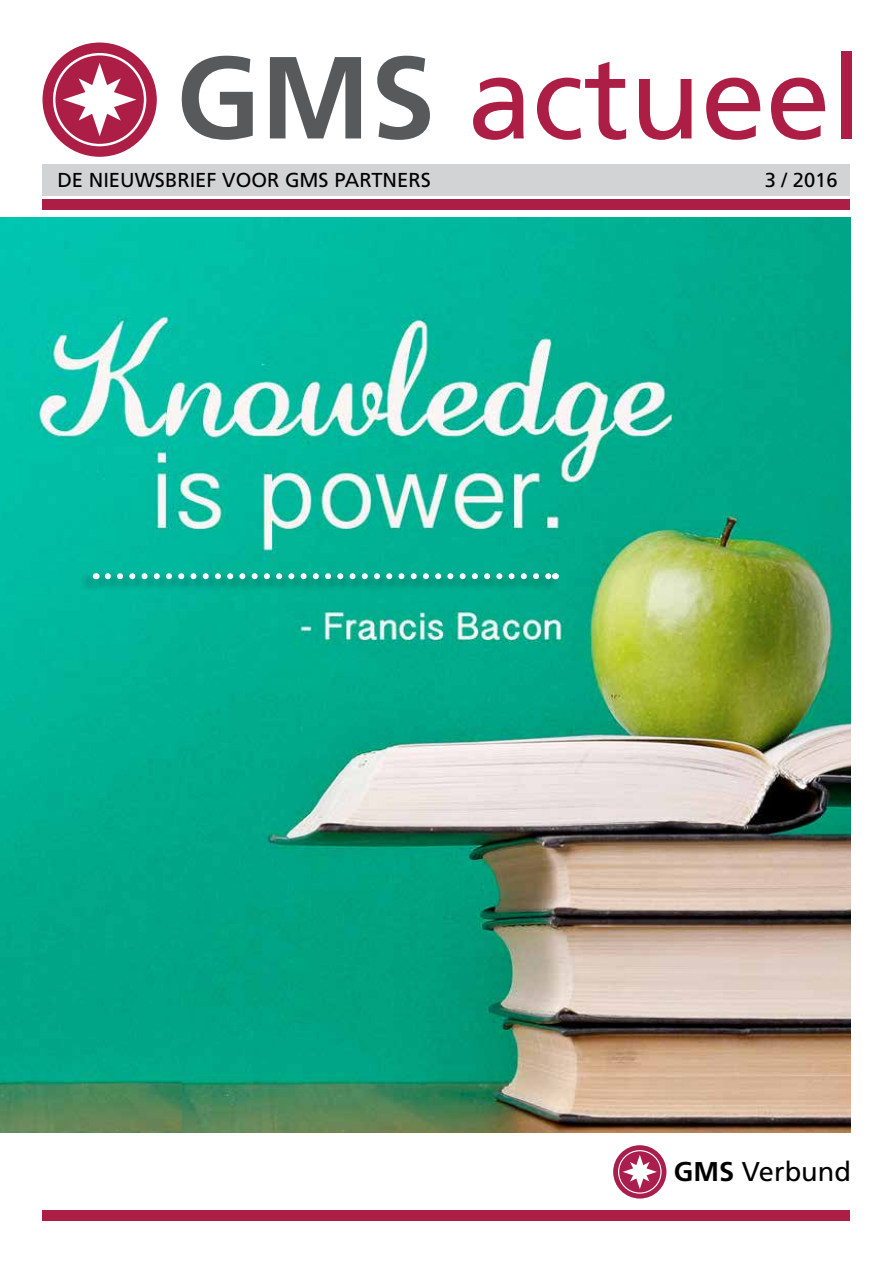
<style>
.page{position:relative;width:893px;height:1263px;background:#fff}
.page>*{position:absolute;margin:0;border:0;box-sizing:border-box;transform-origin:0 0}
.t1{font:116.55px "Frutiger LT Std";color:#ad1e46}
.t2{font:27.15px "Frutiger LT Std";color:#000}
.t3{font:300 22.35px "Frutiger";color:#000}
.t4{font:20.25px "Frutiger LT Std";color:#000}
.s1{font-weight:700;color:#58595b}
.s2{font-family:"Frutiger LT";font-weight:900}
.s3{font-weight:700}
</style>
<div class="page">
<svg style="left:613px;top:1145px;width:53px;height:53px"></svg>
<div style="left:618px;top:1150px;width:44px;height:44px;border:1px solid #fff;border-radius:50%"></div>
<svg style="left:623px;top:1155px;width:34px;height:34px"></svg>
<div style="left:43px;top:43px;width:114px;height:114px;background:#ad1e46;border-radius:50%"></div>
<div style="left:53px;top:53px;width:93px;height:93px;border:2px solid #fff;border-radius:50%"></div>
<svg style="left:63px;top:63px;width:73px;height:73px"></svg>
<div style="left:43px;top:164px;width:807px;height:32px;background:#d1d3d4"></div>
<div style="left:43px;top:200px;width:807px;height:10px;background:#ad1e46"></div>
<div style="left:43px;top:1210px;width:807px;height:10px;background:#ad1e46"></div>
<img style="left:0;top:218px;width:850px;height:914px">
<img style="left:0;top:1080px;width:181px;height:51px">
<div style="left:78px;top:571px;width:481px;height:21px;background:#000;opacity:.5"></div>
<svg style="left:108px;top:573px;width:441px;height:6px"></svg>
<h1 class="t1" style="left:176px;top:29px;width:688px"><span class="s1">GMS</span> actueel</h1>
<p class="t4" style="left:57px;top:168px;width:375px">DE NIEUWSBRIEF VOOR GMS PARTNERS</p>
<p class="t4" style="left:765px;top:168px;width:74px">3 / 2016</p>
<p class="t3" style="left:684px;top:1146px;width:119px"><span class="s2">GMS</span>Group</p>
<h2 class="t2" style="left:674px;top:1156px;width:179px"><span class="s3">GMS</span> Verbund</h2>
</div>
